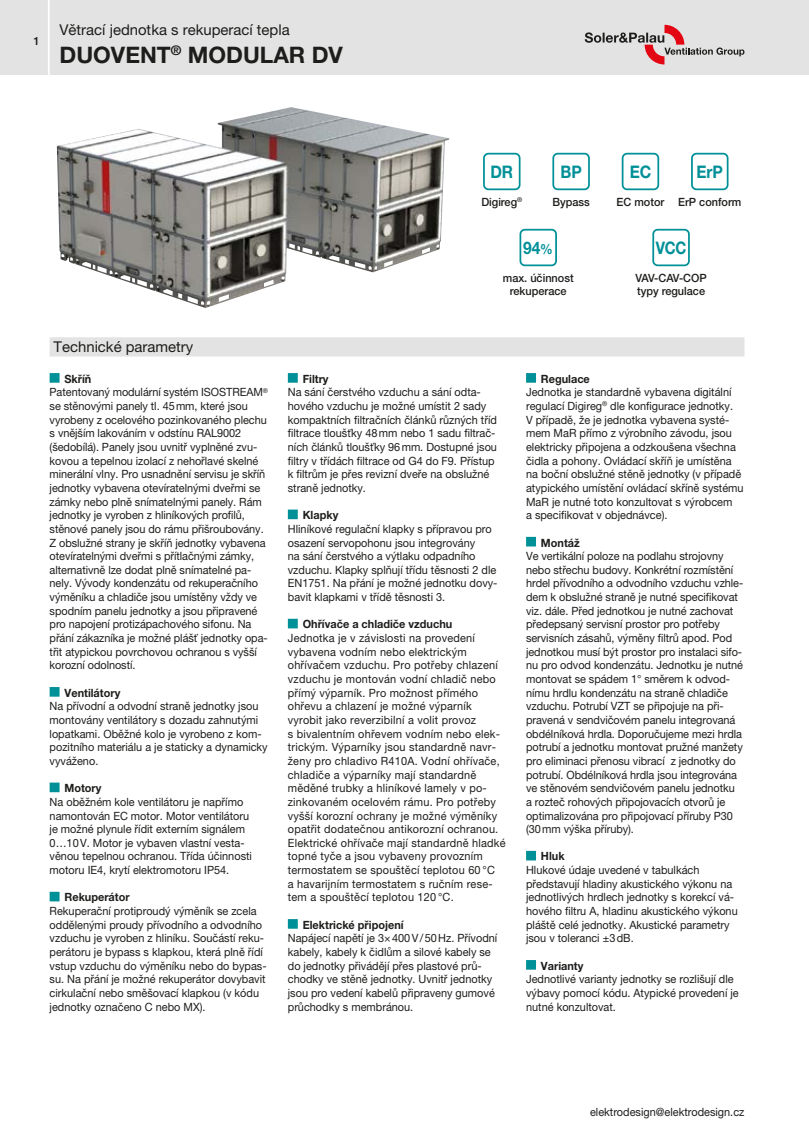
<style>
.page{position:relative;width:809px;height:1141px;background:#fff}
.page>*{position:absolute;margin:0;border:0;box-sizing:border-box;transform-origin:0 0}
.t1{font:700 22.75px "Helvetica Neue LT Pro";color:#1d1d1b}
.t2{font:700 17.32px "Helvetica Neue LT Pro";letter-spacing:-.01em;color:#009098;scale:.9 1}
.t3{font:700 17.32px "Helvetica Neue LT Pro";letter-spacing:-.01em;color:#009098;scale:.85 1}
.t4{font:14.88px "Helvetica Neue LT Pro";color:#1d1d1b}
.t5{font:11.38px/13.7px "Helvetica Neue LT Pro";color:#1d1d1b;scale:.96 1}
.t6{font:11.38px/13.7px "Helvetica Neue LT Pro";letter-spacing:.02em;color:#1d1d1b;scale:.96 1}
.t7{font:700 11.38px "Helvetica Neue LT Pro";color:#1d1d1b;scale:.96 1}
.t8{font:500 11.38px/13.7px "Helvetica Neue LT Pro";color:#1d1d1b;scale:.96 1}
.t9{font:500 11.38px "Helvetica Neue LT Pro";color:#1d1d1b}
.s1{font-weight:700}
.s2{font-size:14px}
</style>
<div class="page">
<div style="left:0;top:0;width:809px;height:74px;background:#e3e3e3"></div>
<hr style="left:48px;top:0;width:2px;height:77px;background:#fff">
<svg style="left:584px;top:25px;width:160px;height:39px"></svg>
<img style="left:57px;top:107px;width:392px;height:201px">
<div style="left:50px;top:337px;width:694px;height:20px;background:#e3e3e3"></div>
<div style="left:50px;top:373px;width:10px;height:10px;background:#009098"></div>
<div style="left:50px;top:687px;width:10px;height:10px;background:#009098"></div>
<div style="left:50px;top:783px;width:10px;height:9px;background:#009098"></div>
<div style="left:50px;top:892px;width:10px;height:9px;background:#009098"></div>
<div style="left:288px;top:373px;width:10px;height:10px;background:#009098"></div>
<div style="left:288px;top:510px;width:10px;height:9px;background:#009098"></div>
<div style="left:288px;top:619px;width:10px;height:9px;background:#009098"></div>
<div style="left:288px;top:919px;width:10px;height:10px;background:#009098"></div>
<div style="left:526px;top:373px;width:10px;height:10px;background:#009098"></div>
<div style="left:526px;top:537px;width:10px;height:9px;background:#009098"></div>
<div style="left:526px;top:851px;width:10px;height:9px;background:#009098"></div>
<div style="left:526px;top:960px;width:10px;height:10px;background:#009098"></div>
<div style="left:552px;top:153px;width:38px;height:37px;border:2px solid #009098;border-radius:4px"></div>
<div style="left:483px;top:153px;width:37px;height:37px;border:2px solid #009098;border-radius:4px"></div>
<div style="left:652px;top:229px;width:37px;height:37px;border:2px solid #009098;border-radius:4px"></div>
<div style="left:519px;top:229px;width:38px;height:37px;border:2px solid #009098;border-radius:4px"></div>
<div style="left:621px;top:153px;width:38px;height:37px;border:2px solid #009098;border-radius:4px"></div>
<div style="left:691px;top:153px;width:37px;height:37px;border:2px solid #009098;border-radius:4px"></div>
<p class="t9" style="left:33px;top:34px;width:8px">1</p>
<h3 class="t4" style="left:60px;top:21px;width:232px">Větrací jednotka s rekuperací tepla</h3>
<h1 class="t1" style="left:60px;top:41px;width:285px">DUOVENT<sup>®</sup> MODULAR DV</h1>
<h3 class="t4" style="left:54px;top:338px;width:141px">Technické parametry</h3>
<p class="t5" style="left:50px;top:372px;width:229px;text-indent:15px"><span class="s1">Skříň<br></span>Patentovaný modulární systém ISOSTREAM<sup>® </sup>se stěnovými panely tl. 45mm, které jsou vyrobeny z ocelového pozinkovaného plechu s vnějším lakováním v odstínu RAL9002 (šedobílá). Panely jsou uvnitř vyplněné zvu&shy;kovou a tepelnou izolací z nehořlavé skelné minerální vlny. Pro usnadnění servisu je skříň jednotky vybavena otevíratelnými dveřmi se zámky nebo plně snímatelnými panely. Rám jednotky je vyroben z hliníkových profilů, stěnové panely jsou do rámu přišroubovány.<br>Z obslužné strany je skříň jednotky vybavena otevíratelnými dveřmi s přítlačnými zámky, alternativně lze dodat plně snímatelné pa&shy;nely. Vývody kondenzátu od rekuperačního výměníku a chladiče jsou umístěny vždy ve spodním panelu jednotky a jsou připravené pro napojení protizápachového sifonu. Na přání zákazníka je možné plášť jednotky opa&shy;třit atypickou povrchovou ochranou s vyšší korozní odolností.</p>
<p class="t7" style="left:64px;top:686px;width:60px">Ventilátory</p>
<p class="t5" style="left:50px;top:699px;width:229px">Na přívodní a odvodní straně jednotky jsou montovány ventilátory s dozadu zahnutými lopatkami. Oběžné kolo je vyrobeno z kom&shy;pozitního materiálu a je staticky a dynamicky vyváženo.</p>
<p class="t7" style="left:64px;top:781px;width:40px">Motory</p>
<p class="t5" style="left:50px;top:795px;width:212px">Na oběžném kole ventilátoru je napřímo namontován EC motor. Motor ventilátoru je možné plynule řídit externím signálem 0…10V. Motor je vybaven vlastní vesta&shy;věnou tepelnou ochranou. Třída účinnosti motoru IE4, krytí elektromotoru IP54.</p>
<p class="t7" style="left:64px;top:890px;width:69px">Rekuperátor</p>
<p class="t5" style="left:50px;top:904px;width:227px">Rekuperační protiproudý výměník se zcela oddělenými proudy přívodního a odvodního vzduchu je vyroben z hliníku. Součástí reku&shy;perátoru je bypass s klapkou, která plně řídí vstup vzduchu do výměníku nebo do bypas&shy;su. Na přání je možné rekuperátor dovybavit cirkulační nebo směšovací klapkou (v kódu jednotky označeno C nebo MX).</p>
<h2 class="t2" style="left:490px;top:161px;width:27px">DR</h2>
<h2 class="t2" style="left:560px;top:161px;width:25px">BP</h2>
<h2 class="t2" style="left:629px;top:161px;width:25px">EC</h2>
<h2 class="t2" style="left:696px;top:161px;width:31px">ErP</h2>
<p class="t8" style="left:481px;top:195px;width:44px">Digireg<sup>®</sup></p>
<p class="t8" style="left:552px;top:195px;width:40px">Bypass</p>
<p class="t8" style="left:616px;top:195px;width:51px">EC motor</p>
<p class="t8" style="left:678px;top:195px;width:67px">ErP conform</p>
<h2 class="t2" style="left:523px;top:237px;width:34px">94<span class="s2">%</span></h2>
<p class="t8" style="left:503px;top:271px;width:75px;text-align:center">max. účinnost rekuperace</p>
<h2 class="t3" style="left:656px;top:237px;width:37px">VCC</h2>
<p class="t8" style="left:635px;top:271px;width:76px">VAV-CAV-COP typy regulace</p>
<p class="t7" style="left:303px;top:372px;width:28px">Filtry</p>
<p class="t5" style="left:288px;top:385px;width:219px">Na sání čerstvého vzduchu a sání odta&shy;hového vzduchu je možné umístit 2 sady kompaktních filtračních článků různých tříd filtrace tloušťky 48mm nebo 1 sadu filtrač&shy;ních článků tloušťky 96mm. Dostupné jsou filtry v třídách filtrace od G4 do F9. Přístup k filtrům je přes revizní dveře na obslužné straně jednotky.</p>
<p class="t7" style="left:303px;top:508px;width:39px">Klapky</p>
<p class="t5" style="left:288px;top:522px;width:220px">Hliníkové regulační klapky s přípravou pro osazení servopohonu jsou integrovány<br>na sání čerstvého a výtlaku odpadního vzduchu. Klapky splňují třídu těsnosti 2 dle EN1751. Na přání je možné jednotku dovy&shy;bavit klapkami v třídě těsnosti 3.</p>
<p class="t7" style="left:303px;top:617px;width:157px">Ohřívače a chladiče vzduchu</p>
<p class="t6" style="left:288px;top:631px;width:228px">Jednotka je v závislosti na provedení vybavena vodním nebo elektrickým ohřívačem vzduchu. Pro potřeby chlazení vzduchu je montován vodní chladič nebo přímý výparník. Pro možnost přímého ohřevu a chlazení je možné výparník vyrobit jako reverzibilní a volit provoz<br>s bivalentním ohřevem vodním nebo elek&shy;trickým. Výparníky jsou standardně navr&shy;ženy pro chladivo R410A. Vodní ohřívače, chladiče a výparníky mají standardně měděné trubky a hliníkové lamely v po&shy;zinkovaném ocelovém rámu. Pro potřeby vyšší korozní ochrany je možné výměníky opatřit dodatečnou antikorozní ochranou.<br>Elektrické ohřívače mají standardně hladké topné tyče a jsou vybaveny provozním termostatem se spouštěcí teplotou 60 °C<br>a havarijním termostatem s ručním rese&shy;tem a spouštěcí teplotou 120 °C.</p>
<p class="t7" style="left:303px;top:918px;width:107px">Elektrické připojení</p>
<p class="t5" style="left:288px;top:931px;width:220px">Napájecí napětí je 3×400V/50Hz. Přívodní kabely, kabely k čidlům a silové kabely se do jednotky přivádějí přes plastové prů&shy;chodky ve stěně jednotky. Uvnitř jednotky jsou pro vedení kabelů připraveny gumové průchodky s membránou.</p>
<p class="t7" style="left:541px;top:372px;width:52px">Regulace</p>
<p class="t5" style="left:526px;top:385px;width:228px">Jednotka je standardně vybavena digitální regulací Digireg<sup>®</sup> dle konfigurace jednotky.<br>V případě, že je jednotka vybavena systé&shy;mem MaR přímo z výrobního závodu, jsou elektricky připojena a odzkoušena všechna čidla a pohony. Ovládací skříň je umístěna na boční obslužné stěně jednotky (v případě atypického umístění ovládací skříně systému MaR je nutné toto konzultovat s výrobcem<br>a specifikovat v objednávce).</p>
<p class="t7" style="left:541px;top:535px;width:42px">Montáž</p>
<p class="t5" style="left:526px;top:549px;width:228px">Ve vertikální poloze na podlahu strojovny nebo střechu budovy. Konkrétní rozmístění hrdel přívodního a odvodního vzduchu vzhle&shy;dem k obslužné straně je nutné specifikovat viz. dále. Před jednotkou je nutné zachovat předepsaný servisní prostor pro potřeby servisních zásahů, výměny filtrů apod. Pod jednotkou musí být prostor pro instalaci sifo&shy;nu pro odvod kondenzátu. Jednotku je nutné montovat se spádem 1° směrem k odvod&shy;nímu hrdlu kondenzátu na straně chladiče vzduchu. Potrubí VZT se připojuje na při&shy;pravená v sendvičovém panelu integrovaná obdélníková hrdla. Doporučujeme mezi hrdla potrubí a jednotku montovat pružné manžety pro eliminaci přenosu vibrací z jednotky do potrubí. Obdélníková hrdla jsou integrována ve stěnovém sendvičovém panelu jednotku a rozteč rohových připojovacích otvorů je optimalizována pro připojovací příruby P30 (30mm výška příruby).</p>
<p class="t7" style="left:541px;top:849px;width:26px">Hluk</p>
<p class="t5" style="left:526px;top:863px;width:222px">Hlukové údaje uvedené v tabulkách představují hladiny akustického výkonu na jednotlivých hrdlech jednotky s korekcí vá&shy;hového filtru A, hladinu akustického výkonu pláště celé jednotky. Akustické parametry jsou v toleranci ±3dB.</p>
<p class="t7" style="left:541px;top:959px;width:46px">Varianty</p>
<p class="t5" style="left:526px;top:972px;width:223px">Jednotlivé varianty jednotky se rozlišují dle výbavy pomocí kódu. Atypické provedení je nutné konzultovat.</p>
<p class="t5" style="left:590px;top:1105px;width:162px">elektrodesign@elektrodesign.cz</p>
</div>
